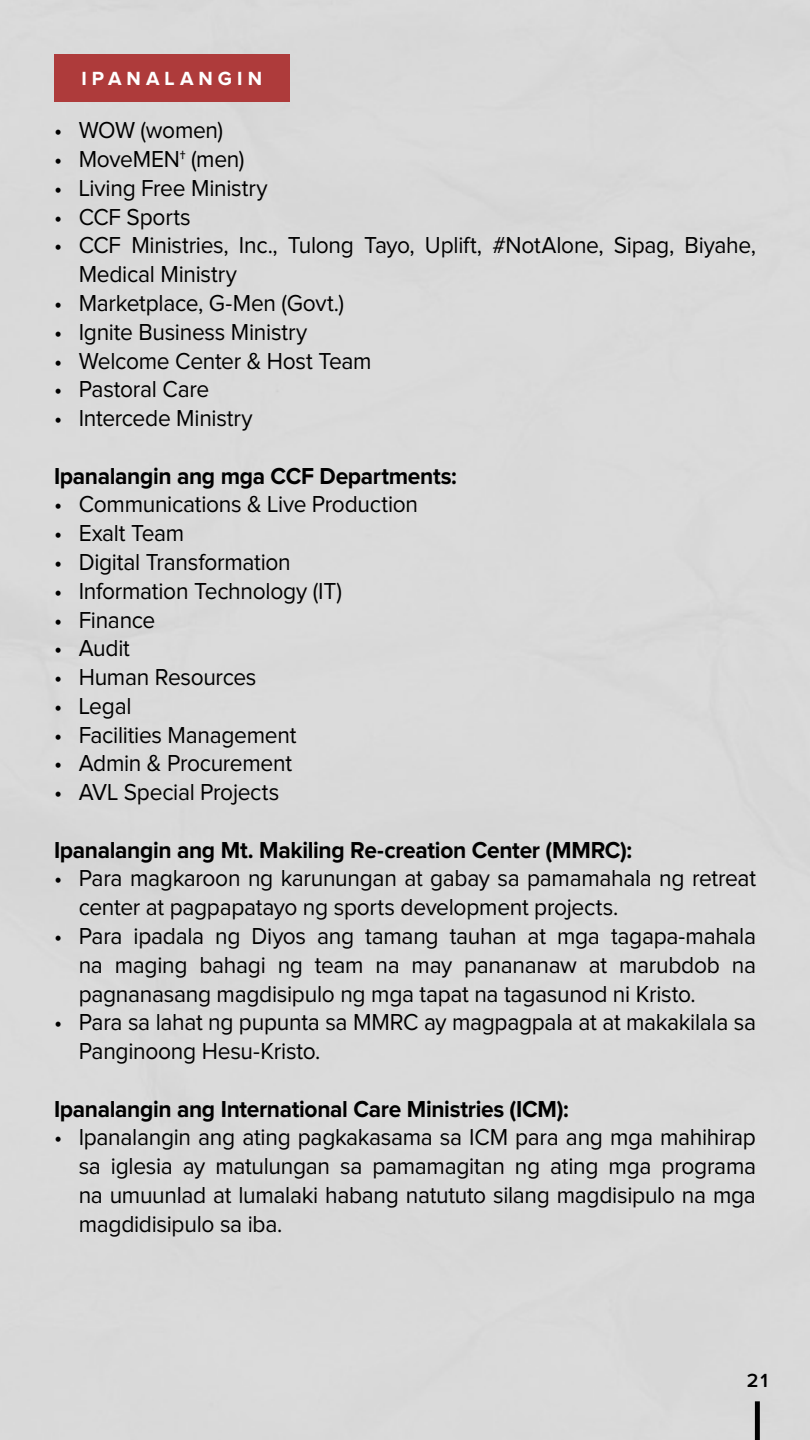
<style>
.page{position:relative;width:810px;height:1440px;background:#dadada}
.page>*{position:absolute;margin:0;border:0;box-sizing:border-box;transform-origin:0 0}
.t1{font:24px/28.8px "Proxima Nova";letter-spacing:-.015em;color:#000;scale:.95 1}
.t2{font:700 24px "Proxima Nova";letter-spacing:-.015em;color:#000;scale:.95 1}
.t3{font:700 19.73px "Proxima Nova";letter-spacing:.255em;color:#fff}
.t4{font:600 19.73px "Proxima Nova";color:#000}
</style>
<div class="page">
<div style="left:755px;top:1401px;width:5px;height:39px;background:#000"></div>
<div style="left:54px;top:54px;width:235px;height:47px;background:#ae3b3b"></div>
<p class="t3" style="left:81px;top:70px;width:182px">IPANALANGIN</p>
<p class="t1" style="left:54px;top:117px;width:180px">• WOW (women)</p>
<p class="t1" style="left:54px;top:146px;width:202px">• MoveMEN† (men)</p>
<p class="t1" style="left:54px;top:175px;width:226px">• Living Free Ministry</p>
<p class="t1" style="left:54px;top:203px;width:146px">• CCF Sports</p>
<p class="t1" style="left:79px;top:232px;width:714px;text-indent:-25px">• CCF Ministries, Inc., Tulong Tayo, Uplift, #NotAlone, Sipag, Biyahe,<br>Medical Ministry</p>
<p class="t1" style="left:54px;top:290px;width:307px">• Marketplace, G-Men (Govt.)</p>
<p class="t1" style="left:54px;top:318px;width:268px">• Ignite Business Ministry</p>
<p class="t1" style="left:54px;top:347px;width:336px">• Welcome Center &amp; Host Team</p>
<p class="t1" style="left:54px;top:376px;width:165px">• Pastoral Care</p>
<p class="t1" style="left:54px;top:405px;width:211px">• Intercede Ministry</p>
<p class="t2" style="left:54px;top:465px;width:426px">Ipanalangin ang mga CCF Departments:</p>
<p class="t1" style="left:54px;top:491px;width:385px">• Communications &amp; Live Production</p>
<p class="t1" style="left:54px;top:520px;width:139px">• Exalt Team</p>
<p class="t1" style="left:54px;top:549px;width:251px">• Digital Transformation</p>
<p class="t1" style="left:54px;top:577px;width:305px">• Information Technology (IT)</p>
<p class="t1" style="left:54px;top:606px;width:108px">• Finance</p>
<p class="t1" style="left:54px;top:635px;width:81px">• Audit</p>
<p class="t1" style="left:54px;top:664px;width:215px">• Human Resources</p>
<p class="t1" style="left:54px;top:692px;width:83px">• Legal</p>
<p class="t1" style="left:54px;top:721px;width:257px">• Facilities Management</p>
<p class="t1" style="left:54px;top:750px;width:252px">• Admin &amp; Procurement</p>
<p class="t1" style="left:54px;top:779px;width:239px">• AVL Special Projects</p>
<p class="t2" style="left:54px;top:839px;width:610px">Ipanalangin ang Mt. Makiling Re-creation Center (MMRC):</p>
<p class="t1" style="left:79px;top:865px;width:715px;text-indent:-25px">• Para magkaroon ng karunungan at gabay sa pamamahala ng retreat center at pagpapatayo ng sports development projects.</p>
<p class="t1" style="left:79px;top:923px;width:715px;text-align:justify;text-indent:-25px">• Para ipadala ng Diyos ang tamang tauhan at mga tagapa-mahala na maging bahagi ng team na may panananaw at marubdob na pagnanasang magdisipulo ng mga tapat na tagasunod ni Kristo.</p>
<p class="t1" style="left:79px;top:1009px;width:715px;text-indent:-25px">• Para sa lahat ng pupunta sa MMRC ay magpagpala at at makakilala sa<br>Panginoong Hesu-Kristo.</p>
<p class="t2" style="left:54px;top:1098px;width:543px">Ipanalangin ang International Care Ministries (ICM):</p>
<p class="t1" style="left:79px;top:1124px;width:715px;text-align:justify;text-indent:-25px">• Ipanalangin ang ating pagkakasama sa ICM para ang mga mahihirap sa iglesia ay matulungan sa pamamagitan ng ating mga programa na umuunlad at lumalaki habang natututo silang magdisipulo na mga magdidisipulo sa iba.</p>
<p class="t4" style="left:747px;top:1372px;width:23px">21</p>
</div>
